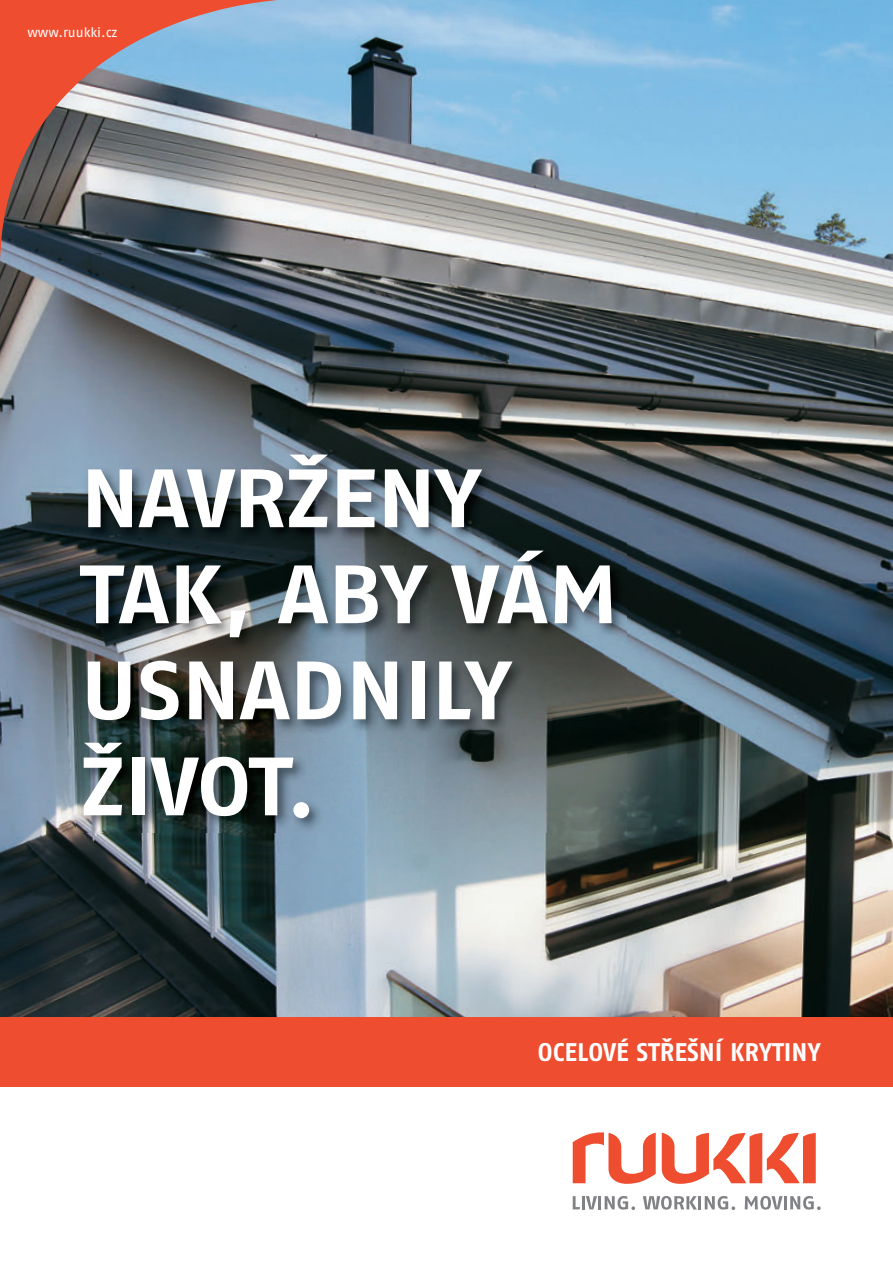
<style>
.page{position:relative;width:893px;height:1263px;background:#fff}
.page>*{position:absolute;margin:0;border:0;box-sizing:border-box;transform-origin:0 0}
.t1{font:700 82.5px/96px "Fago Ex Tf";letter-spacing:-.005em;color:#fff}
.t2{font:700 25.5px "Fago No Tf";color:#fff}
.t3{font:13.5px "Fago No Tf";color:#fff}
</style>
<div class="page">
<img style="left:0;top:0;width:893px;height:1017px">
<div style="left:0;top:1017px;width:893px;height:69px;background:#ef4d2f"></div>
<svg style="left:573px;top:1196px;width:62px;height:14px"></svg>
<svg style="left:643px;top:1196px;width:92px;height:14px"></svg>
<svg style="left:745px;top:1196px;width:76px;height:14px"></svg>
<svg style="left:573px;top:1132px;width:83px;height:52px"></svg>
<svg style="left:662px;top:1133px;width:154px;height:51px"></svg>
<svg style="left:0;top:0;width:403px;height:374px;background:#848086"></svg>
<img style="left:77px;top:451px;width:346px;height:282px">
<img style="left:423px;top:451px;width:204px;height:382px">
<img style="left:77px;top:733px;width:349px;height:100px">
<p class="t3" style="left:27px;top:28px;width:92px">www.ruukki.cz</p>
<p class="t1" style="left:81px;top:457px;width:539px">NAVRŽENY<br>TAK, ABY VÁM<br>USNADNILY<br>ŽIVOT.</p>
<p class="t2" style="left:538px;top:1042px;width:284px">OCELOVÉ STŘEŠNÍ KRYTINY</p>
</div>
